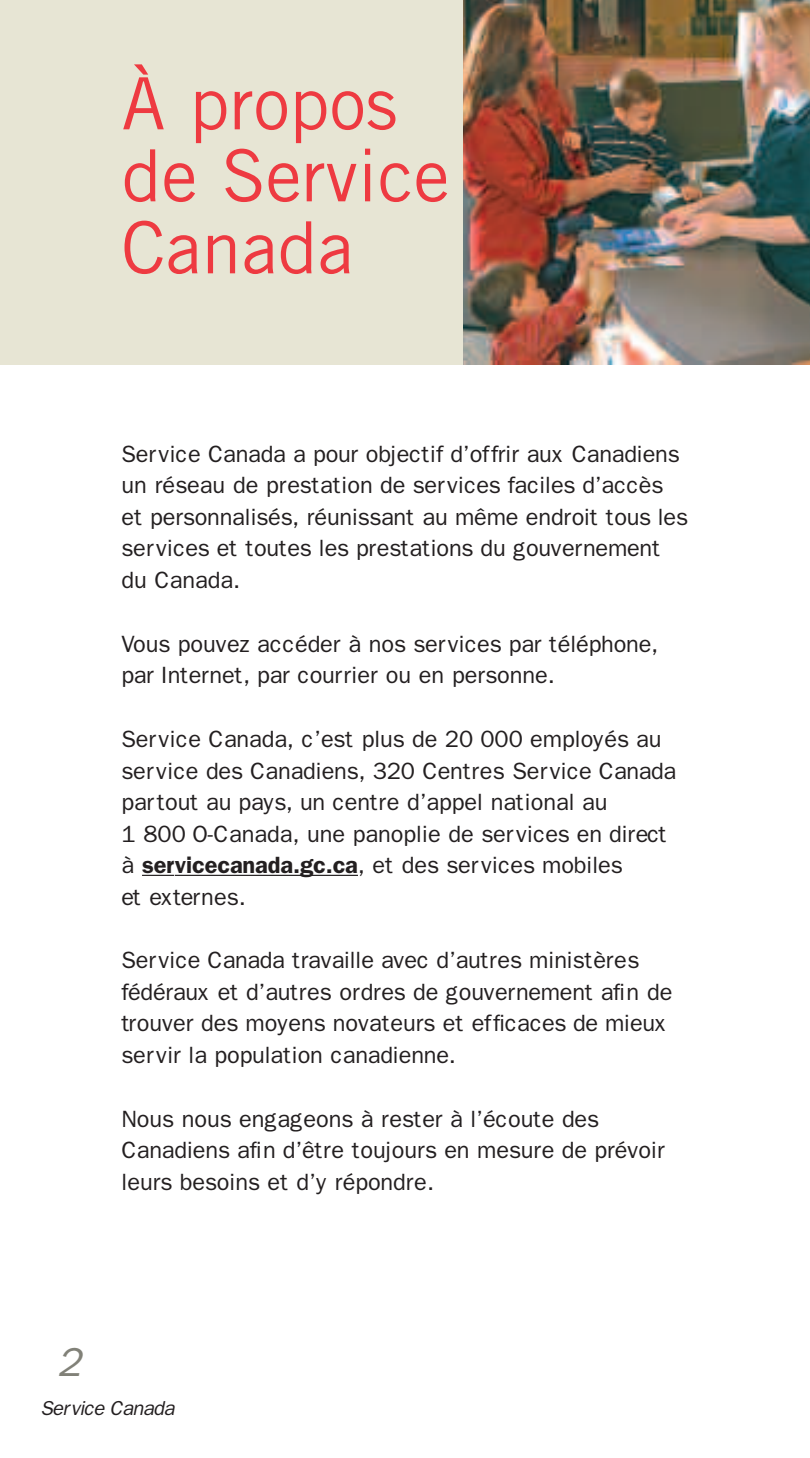
<style>
.page{position:relative;width:810px;height:1458px;background:#fff}
.page>*{position:absolute;margin:0;border:0;box-sizing:border-box;transform-origin:0 0}
.t1{font:72px/72px "Trade Gothic";color:#ee3a41}
.t2{font:italic 40.5px "Franklin Gothic";color:#818178}
.t3{font:23.62px/31.5px "Franklin Gothic";letter-spacing:-.01em;color:#231f20}
.t4{font:italic 20.25px "Franklin Gothic";letter-spacing:-.03em;color:#231f20}
.s1{font-weight:600}
</style>
<div class="page">
<div style="left:0;top:0;width:810px;height:364px;background:#e7e5d4"></div>
<hr style="left:142px;top:875px;width:32px;height:1px;background:#231f20">
<hr style="left:175px;top:875px;width:183px;height:1px;background:#231f20">
<img style="left:463px;top:0;width:347px;height:365px">
<h1 class="t1" style="left:122px;top:74px;width:330px">À propos de Service<br>Canada</h1>
<p class="t3" style="left:122px;top:438px;width:568px">Service Canada a pour objectif d’offrir aux Canadiens un réseau de prestation de services faciles d’accès et personnalisés, réunissant au même endroit tous les services et toutes les prestations du gouvernement du Canada.</p>
<p class="t3" style="left:122px;top:628px;width:538px">Vous pouvez accéder à nos services par téléphone, par Internet, par courrier ou en personne.</p>
<p class="t3" style="left:121px;top:723px;width:556px">Service Canada, c’est plus de 20 000 employés au service des Canadiens, 320 Centres Service Canada partout au pays, un centre d’appel national au<br>1 800 O-Canada, une panoplie de services en direct à <span class="s1">servicecanada.gc.ca</span>, et des services mobiles<br>et externes.</p>
<p class="t3" style="left:121px;top:945px;width:553px">Service Canada travaille avec d’autres ministères fédéraux et d’autres ordres de gouvernement afin de trouver des moyens novateurs et efficaces de mieux servir la population canadienne.</p>
<p class="t3" style="left:121px;top:1103px;width:545px">Nous nous engageons à rester à l’écoute des<br>Canadiens afin d’être toujours en mesure de prévoir leurs besoins et d’y répondre.</p>
<h2 class="t2" style="left:57px;top:1338px;width:26px">2</h2>
<p class="t4" style="left:40px;top:1396px;width:135px">Service Canada</p>
</div>
